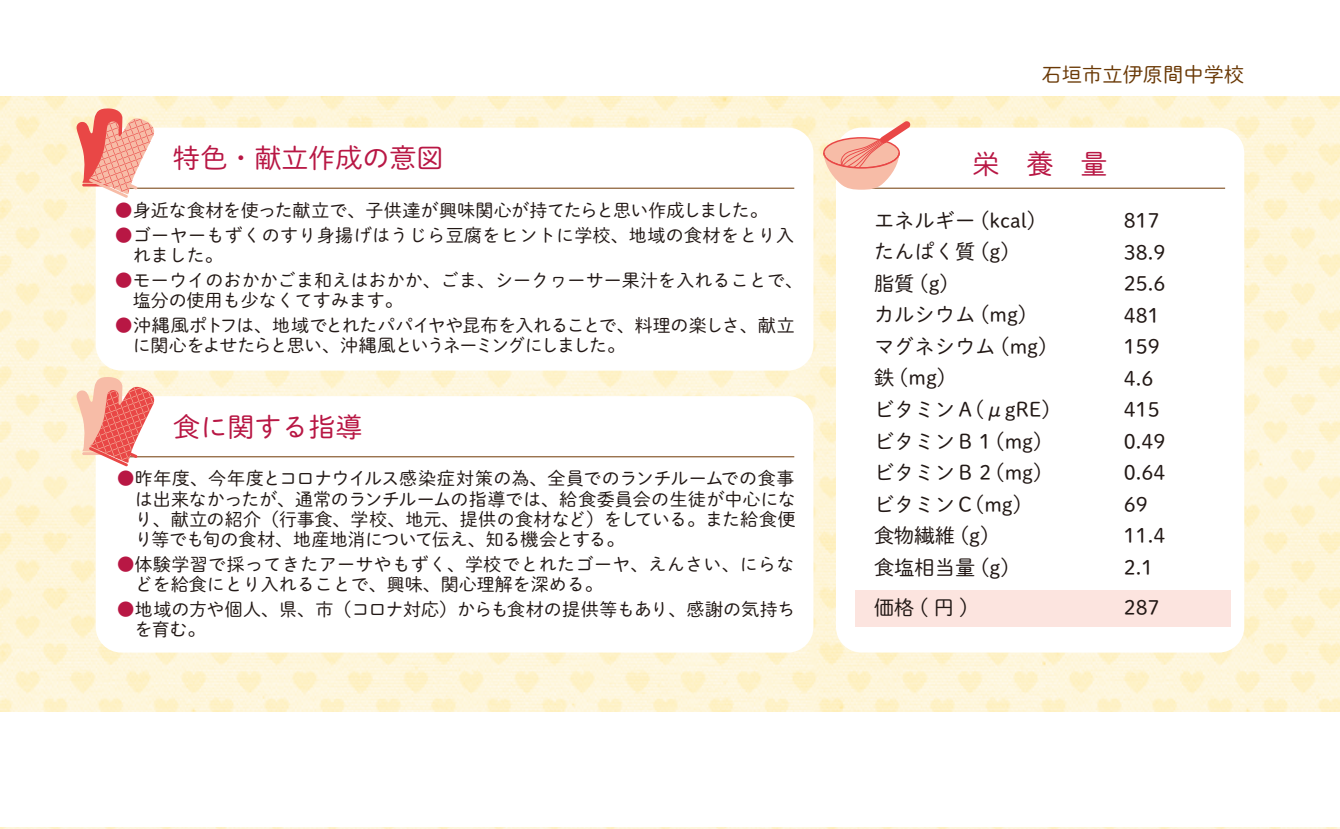
<style>
.page{position:relative;width:1340px;height:829px;background:#fff}
.page>*{position:absolute;margin:0;border:0;box-sizing:border-box;transform-origin:0 0}
.t1{font:27px "P Shuei M Go Std L";color:#b81744}
.t2{font:20.25px/31.5px "P Shuei M Go Std L";color:#221815}
.t3{font:20.25px "P Shuei M Go Std L";color:#6a3906}
.t4{font:18px/20.2px "P Shuei M Go Std L";letter-spacing:.005em;color:#221815}
.t5{font:18px/20.2px "P Shuei M Go Std L";letter-spacing:-.05em;color:#221815}
.s1{color:#b81744}
</style>
<div class="page">
<img style="left:0;top:96px;width:1339px;height:733px">
<div style="left:0;top:712px;width:1339px;height:114px;background:#fff"></div>
<div style="left:96px;top:128px;width:717px;height:243px;background:#fff;border-radius:26px"></div>
<div style="left:96px;top:396px;width:717px;height:256px;background:#fff;border-radius:26px"></div>
<div style="left:836px;top:128px;width:408px;height:524px;background:#fff;border-radius:26px"></div>
<hr style="left:115px;top:456px;width:679px;height:1px;background:#804f21">
<hr style="left:115px;top:188px;width:679px;height:1px;background:#804f21">
<hr style="left:855px;top:188px;width:370px;height:1px;background:#804f21">
<div style="left:855px;top:590px;width:375px;height:36px;background:#fce4df"></div>
<svg style="left:77px;top:108px;width:79px;height:90px"></svg>
<svg style="left:77px;top:376px;width:79px;height:90px"></svg>
<svg style="left:823px;top:121px;width:87px;height:69px"></svg>
<h1 class="t1" style="left:173px;top:138px;width:271px">特色・献立作成の意図</h1>
<p class="t4" style="left:115px;top:199px;width:654px"><span class="s1">●</span>身近な食材を使った献立で、子供達が興味関心が持てたらと思い作成しました。</p>
<p class="t4" style="left:133px;top:224px;width:663px;text-indent:-18px"><span class="s1">●</span>ゴーヤーもずくのすり身揚げはうじら豆腐をヒントに学校、地域の食材をとり入れました。</p>
<p class="t4" style="left:133px;top:269px;width:671px;text-indent:-18px"><span class="s1">●</span>モーウイのおかかごま和えはおかか、ごま、シークヮーサー果汁を入れることで、塩分の使用も少なくてすみます。</p>
<p class="t5" style="left:133px;top:314px;width:663px;text-indent:-18px"><span class="s1">●</span>沖縄風ポトフは、地域でとれたパパイヤや昆布を入れることで、料理の楽しさ、献立に関心をよせたらと思い、沖縄風というネーミングにしました。</p>
<h1 class="t1" style="left:173px;top:407px;width:190px">食に関する指導</h1>
<p class="t4" style="left:135px;top:468px;width:662px;text-align:justify;text-indent:-18px"><span class="s1">●</span>昨年度、今年度とコロナウイルス感染症対策の為、全員でのランチルームでの食事は出来なかったが、通常のランチルームの指導では、給食委員会の生徒が中心になり、献立の紹介（行事食、学校、地元、提供の食材など）をしている。また給食便り等でも旬の食材、地産地消について伝え、知る機会とする。</p>
<p class="t4" style="left:135px;top:553px;width:661px;text-indent:-18px"><span class="s1">●</span>体験学習で採ってきたアーサやもずく、学校でとれたゴーヤ、えんさい、にらなどを給食にとり入れることで、興味、関心理解を深める。</p>
<p class="t4" style="left:135px;top:598px;width:662px;text-indent:-18px"><span class="s1">●</span>地域の方や個人、県、市（コロナ対応）からも食材の提供等もあり、感謝の気持ちを育む。</p>
<p class="t3" style="left:1041px;top:60px;width:204px">石垣市立伊原間中学校</p>
<h1 class="t1" style="left:972px;top:144px;width:136px">栄　養　量</h1>
<p class="t2" style="left:874px;top:204px;width:178px">エネルギー (kcal)たんぱく質 (g)<br>脂質 (g)<br>カルシウム (mg)マグネシウム (mg)鉄 (mg)<br>ビタミンＡ(μgRE)ビタミンＢ１(mg)ビタミンＢ２(mg)ビタミンＣ(mg)<br>食物繊維 (g)<br>食塩相当量 (g)</p>
<p class="t2" style="left:874px;top:591px;width:96px">価格(円)</p>
<p class="t2" style="left:1123px;top:204px;width:43px">817<br>38.9<br>25.6<br>481<br>159<br>4.6<br>415<br>0.49<br>0.64<br>69<br>11.4<br>2.1</p>
<p class="t2" style="left:1123px;top:591px;width:37px">287</p>
</div>
